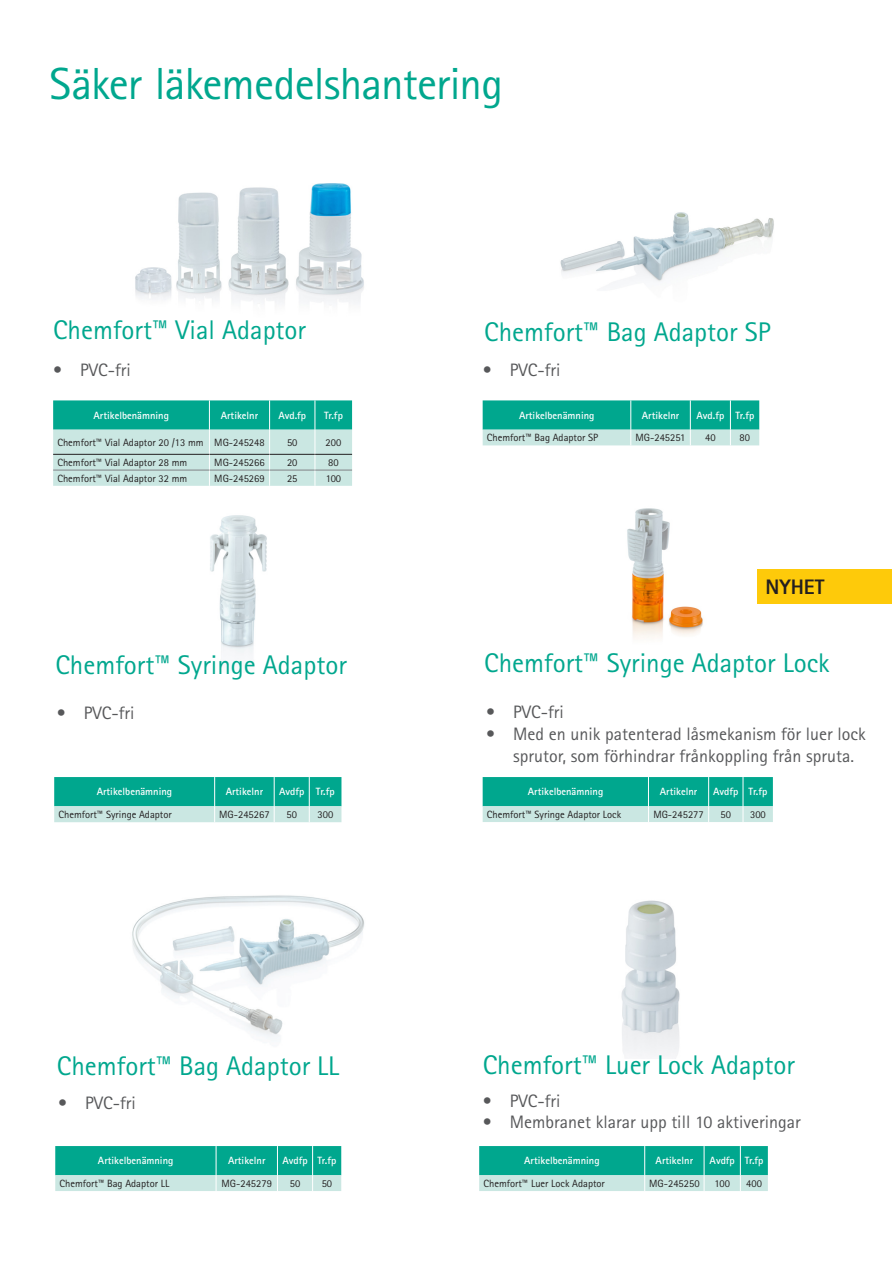
<style>
.page{position:relative;width:893px;height:1263px;background:#fff}
.page>*{position:absolute;margin:0;border:0;box-sizing:border-box;transform-origin:0 0}
.Headline{font:45px "Rotis Sans Serif Pro";letter-spacing:-.02em;color:#00a78e}
.t1{font:27px "Rotis Sans Serif Pro";color:#00a78e}
.t2{font:800 21px "Rotis Sans Serif Pro";color:#231f20}
.t3{font:18px/21.6px "Rotis Sans Serif Pro";color:#57585a}
.t4{font:10.5px "Rotis Sans Serif Pro";color:#231f20}
.t5{font:700 10.5px "Rotis Sans Serif Pro";color:#fff}
</style>
<div class="page">
<img style="left:135px;top:183px;width:229px;height:120px">
<img style="left:560px;top:212px;width:214px;height:71px">
<img style="left:210px;top:515px;width:57px;height:139px">
<img style="left:627px;top:508px;width:76px;height:130px">
<img style="left:132px;top:895px;width:233px;height:144px">
<img style="left:621px;top:900px;width:59px;height:156px">
<div style="left:757px;top:569px;width:135px;height:35px;background:#feca0a"></div>
<svg style="left:53px;top:400px;width:299px;height:86px;background:#84d0c4"></svg>
<hr style="left:53px;top:454px;width:156px;height:1px;background:#231f20">
<hr style="left:210px;top:454px;width:59px;height:1px;background:#231f20">
<hr style="left:270px;top:454px;width:45px;height:1px;background:#231f20">
<hr style="left:315px;top:454px;width:37px;height:1px;background:#231f20">
<hr style="left:53px;top:470px;width:156px;height:1px;background:#808285">
<hr style="left:210px;top:470px;width:59px;height:1px;background:#808285">
<hr style="left:270px;top:470px;width:45px;height:1px;background:#808285">
<hr style="left:315px;top:470px;width:37px;height:1px;background:#808285">
<hr style="left:209px;top:400px;width:1px;height:30px;background:#fff">
<hr style="left:269px;top:400px;width:1px;height:30px;background:#fff">
<hr style="left:315px;top:400px;width:1px;height:30px;background:#fff">
<svg style="left:483px;top:400px;width:276px;height:45px;background:#4bbfad"></svg>
<svg style="left:54px;top:777px;width:287px;height:45px;background:#4abeac"></svg>
<svg style="left:483px;top:777px;width:290px;height:45px;background:#49beac"></svg>
<svg style="left:55px;top:1146px;width:286px;height:45px;background:#4abeac"></svg>
<svg style="left:479px;top:1146px;width:289px;height:45px;background:#4abeac"></svg>
<p class="Headline" style="left:50px;top:57px;width:455px">Säker läkemedelshantering</p>
<p class="t1" style="left:53px;top:314px;width:254px">Chemfort™ Vial Adaptor</p>
<p class="t1" style="left:484px;top:316px;width:288px">Chemfort™ Bag Adaptor SP</p>
<p class="t3" style="left:53px;top:359px;width:79px">• PVC-fri</p>
<p class="t3" style="left:483px;top:359px;width:79px">• PVC-fri</p>
<p class="t5" style="left:94px;top:408px;width:77px">Artikelbenämning</p>
<p class="t5" style="left:221px;top:408px;width:39px">Artikelnr</p>
<p class="t5" style="left:278px;top:408px;width:29px">Avd.fp</p>
<p class="t5" style="left:324px;top:408px;width:20px">Tr.fp</p>
<p class="t4" style="left:57px;top:436px;width:209px">Chemfort™ Vial Adaptor 20 /13 mm MG-245248</p>
<p class="t4" style="left:287px;top:436px;width:12px">50</p>
<p class="t4" style="left:326px;top:436px;width:17px">200</p>
<p class="t4" style="left:57px;top:456px;width:131px">Chemfort™ Vial Adaptor 28 mm</p>
<p class="t4" style="left:214px;top:456px;width:52px">MG-245266</p>
<p class="t4" style="left:287px;top:456px;width:12px">20</p>
<p class="t4" style="left:328px;top:456px;width:12px">80</p>
<p class="t4" style="left:57px;top:472px;width:131px">Chemfort™ Vial Adaptor 32 mm</p>
<p class="t4" style="left:214px;top:472px;width:52px">MG-245269</p>
<p class="t4" style="left:287px;top:472px;width:12px">25</p>
<p class="t4" style="left:326px;top:472px;width:17px">100</p>
<p class="t5" style="left:519px;top:408px;width:77px">Artikelbenämning</p>
<p class="t5" style="left:642px;top:408px;width:39px">Artikelnr</p>
<p class="t5" style="left:696px;top:408px;width:29px">Avd.fp</p>
<p class="t5" style="left:735px;top:408px;width:20px">Tr.fp</p>
<p class="t4" style="left:487px;top:431px;width:113px">Chemfort™ Bag Adaptor SP</p>
<p class="t4" style="left:636px;top:431px;width:51px">MG-245251</p>
<p class="t4" style="left:705px;top:431px;width:12px">40</p>
<p class="t4" style="left:740px;top:431px;width:12px">80</p>
<p class="t2" style="left:765px;top:573px;width:61px">NYHET</p>
<p class="t1" style="left:55px;top:648px;width:293px">Chemfort™ Syringe Adaptor</p>
<p class="t1" style="left:484px;top:647px;width:347px">Chemfort™ Syringe Adaptor Lock</p>
<p class="t3" style="left:57px;top:702px;width:79px">• PVC-fri</p>
<p class="t5" style="left:97px;top:785px;width:77px">Artikelbenämning</p>
<p class="t5" style="left:226px;top:785px;width:39px">Artikelnr</p>
<p class="t5" style="left:279px;top:785px;width:27px">Avdfp</p>
<p class="t5" style="left:316px;top:785px;width:20px">Tr.fp</p>
<p class="t4" style="left:58px;top:808px;width:115px">Chemfort™ Syringe Adaptor</p>
<p class="t4" style="left:219px;top:808px;width:52px">MG-245267</p>
<p class="t4" style="left:286px;top:808px;width:12px">50</p>
<p class="t4" style="left:317px;top:808px;width:17px">300</p>
<p class="t3" style="left:486px;top:702px;width:79px">• PVC-fri</p>
<p class="t3" style="left:513px;top:723px;width:354px;text-indent:-27px">• Med en unik patenterad låsmekanism för luer lock sprutor, som förhindrar frånkoppling från spruta.</p>
<p class="t5" style="left:528px;top:785px;width:77px">Artikelbenämning</p>
<p class="t5" style="left:660px;top:785px;width:39px">Artikelnr</p>
<p class="t5" style="left:713px;top:785px;width:27px">Avdfp</p>
<p class="t5" style="left:748px;top:785px;width:20px">Tr.fp</p>
<p class="t4" style="left:487px;top:808px;width:136px">Chemfort™ Syringe Adaptor Lock</p>
<p class="t4" style="left:653px;top:808px;width:52px">MG-245277</p>
<p class="t4" style="left:721px;top:808px;width:12px">50</p>
<p class="t4" style="left:750px;top:808px;width:17px">300</p>
<p class="t1" style="left:57px;top:1050px;width:284px">Chemfort™ Bag Adaptor LL</p>
<p class="t1" style="left:483px;top:1048px;width:314px">Chemfort™ Luer Lock Adaptor</p>
<p class="t3" style="left:58px;top:1092px;width:79px">• PVC-fri</p>
<p class="t3" style="left:483px;top:1090px;width:79px">• PVC-fri</p>
<p class="t3" style="left:483px;top:1112px;width:319px">• Membranet klarar upp till 10 aktiveringar</p>
<p class="t5" style="left:98px;top:1154px;width:77px">Artikelbenämning</p>
<p class="t5" style="left:228px;top:1154px;width:39px">Artikelnr</p>
<p class="t5" style="left:282px;top:1154px;width:27px">Avdfp</p>
<p class="t5" style="left:317px;top:1154px;width:20px">Tr.fp</p>
<p class="t4" style="left:60px;top:1177px;width:111px">Chemfort™ Bag Adaptor LL</p>
<p class="t4" style="left:222px;top:1177px;width:52px">MG-245279</p>
<p class="t4" style="left:290px;top:1177px;width:12px">50</p>
<p class="t4" style="left:322px;top:1177px;width:12px">50</p>
<p class="t5" style="left:524px;top:1154px;width:77px">Artikelbenämning</p>
<p class="t5" style="left:656px;top:1154px;width:39px">Artikelnr</p>
<p class="t5" style="left:710px;top:1154px;width:27px">Avdfp</p>
<p class="t5" style="left:745px;top:1154px;width:20px">Tr.fp</p>
<p class="t4" style="left:483px;top:1177px;width:123px">Chemfort™ Luer Lock Adaptor</p>
<p class="t4" style="left:649px;top:1177px;width:52px">MG-245250</p>
<p class="t4" style="left:714px;top:1177px;width:17px">100</p>
<p class="t4" style="left:746px;top:1177px;width:17px">400</p>
</div>
